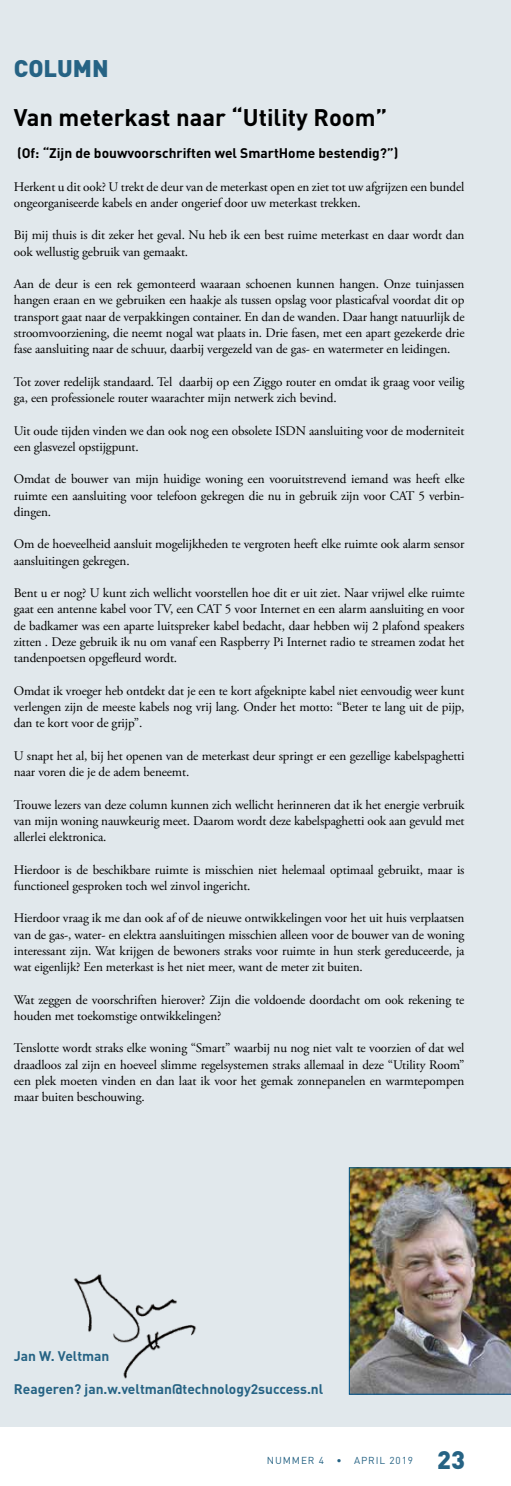
<style>
.page{position:relative;width:511px;height:1486px;background:#fff}
.page>*{position:absolute;margin:0;border:0;box-sizing:border-box;transform-origin:0 0}
.t1{font:900 25px "DIN";color:#266384}
.t2{font:700 23.75px "DIN";color:#000}
.t3{font:900 23.75px "DIN";color:#266384}
.t4{font:700 13.75px "DIN";color:#266384}
.t5{font:700 13.75px "DIN";color:#000}
.t6{font:13.12px/16.2px "Adobe Garamond Pro";letter-spacing:-.01em;color:#000}
.t7{font:10px "DIN";letter-spacing:.09em;color:#266384}
</style>
<div class="page">
<div style="left:0;top:0;width:511px;height:1425px;background:#e1e8ec"></div>
<img style="left:73px;top:1274px;width:123px;height:105px">
<img style="left:349px;top:1167px;width:162px;height:227px">
<h2 class="t3" style="left:14px;top:52px;width:96px">COLUMN</h2>
<h2 class="t2" style="left:14px;top:101px;width:374px">Van meterkast naar “Utility Room”</h2>
<p class="t5" style="left:17px;top:144px;width:383px">(Of: “Zijn de bouwvoorschriften wel SmartHome bestendig?”)</p>
<p class="t6" style="left:14px;top:179px;width:452px">Herkent u dit ook? U trekt de deur van de meterkast open en ziet tot uw afgrijzen een bundel ongeorganiseerde kabels en ander ongerief door uw meterkast trekken.</p>
<p class="t6" style="left:14px;top:227px;width:452px">Bij mij thuis is dit zeker het geval. Nu heb ik een best ruime meterkast en daar wordt dan ook wellustig gebruik van gemaakt.</p>
<p class="t6" style="left:14px;top:276px;width:452px;text-align:justify">Aan de deur is een rek gemonteerd waaraan schoenen kunnen hangen. Onze tuinjassen hangen eraan en we gebruiken een haakje als tussen opslag voor plasticafval voordat dit op transport gaat naar de verpakkingen container. En dan de wanden. Daar hangt natuurlijk de stroomvoorziening, die neemt nogal wat plaats in. Drie fasen, met een apart gezekerde drie fase aansluiting naar de schuur, daarbij vergezeld van de gas- en watermeter en leidingen.</p>
<p class="t6" style="left:14px;top:374px;width:452px">Tot zover redelijk standaard. Tel daarbij op een Ziggo router en omdat ik graag voor veilig ga, een professionele router waarachter mijn netwerk zich bevind.</p>
<p class="t6" style="left:14px;top:422px;width:452px">Uit oude tijden vinden we dan ook nog een obsolete ISDN aansluiting voor de moderniteit een glasvezel opstijgpunt.</p>
<p class="t6" style="left:14px;top:471px;width:452px;text-align:justify">Omdat de bouwer van mijn huidige woning een vooruitstrevend iemand was heeft elke ruimte een aansluiting voor telefoon gekregen die nu in gebruik zijn voor CAT 5 verbin&shy;dingen.</p>
<p class="t6" style="left:14px;top:536px;width:452px">Om de hoeveelheid aansluit mogelijkheden te vergroten heeft elke ruimte ook alarm sensor aansluitingen gekregen.</p>
<p class="t6" style="left:14px;top:585px;width:452px;text-align:justify">Bent u er nog? U kunt zich wellicht voorstellen hoe dit er uit ziet. Naar vrijwel elke ruimte gaat een antenne kabel voor TV, een CAT 5 voor Internet en een alarm aansluiting en voor de badkamer was een aparte luitspreker kabel bedacht, daar hebben wij 2 plafond speakers zitten . Deze gebruik ik nu om vanaf een Raspberry Pi Internet radio te streamen zodat het tandenpoetsen opgefleurd wordt.</p>
<p class="t6" style="left:14px;top:682px;width:452px;text-align:justify">Omdat ik vroeger heb ontdekt dat je een te kort afgeknipte kabel niet eenvoudig weer kunt verlengen zijn de meeste kabels nog vrij lang. Onder het motto: “Beter te lang uit de pijp, dan te kort voor de grijp”.</p>
<p class="t6" style="left:14px;top:747px;width:452px">U snapt het al, bij het openen van de meterkast deur springt er een gezellige kabelspaghetti naar voren die je de adem beneemt.</p>
<p class="t6" style="left:14px;top:796px;width:452px;text-align:justify">Trouwe lezers van deze column kunnen zich wellicht herinneren dat ik het energie verbruik van mijn woning nauwkeurig meet. Daarom wordt deze kabelspaghetti ook aan gevuld met allerlei elektronica.</p>
<p class="t6" style="left:14px;top:861px;width:452px">Hierdoor is de beschikbare ruimte is misschien niet helemaal optimaal gebruikt, maar is functioneel gesproken toch wel zinvol ingericht.</p>
<p class="t6" style="left:14px;top:910px;width:452px;text-align:justify">Hierdoor vraag ik me dan ook af of de nieuwe ontwikkelingen voor het uit huis verplaatsen van de gas-, water- en elektra aansluitingen misschien alleen voor de bouwer van de woning interessant zijn. Wat krijgen de bewoners straks voor ruimte in hun sterk gereduceerde, ja wat eigenlijk? Een meterkast is het niet meer, want de meter zit buiten.</p>
<p class="t6" style="left:14px;top:991px;width:452px">Wat zeggen de voorschriften hierover? Zijn die voldoende doordacht om ook rekening te houden met toekomstige ontwikkelingen?</p>
<p class="t6" style="left:14px;top:1040px;width:452px;text-align:justify">Tenslotte wordt straks elke woning “Smart” waarbij nu nog niet valt te voorzien of dat wel draadloos zal zijn en hoeveel slimme regelsystemen straks allemaal in deze “Utility Room” een plek moeten vinden en dan laat ik voor het gemak zonnepanelen en warmtepompen maar buiten beschouwing.</p>
<p class="t4" style="left:14px;top:1347px;width:97px">Jan W. Veltman</p>
<p class="t4" style="left:14px;top:1379px;width:311px">Reageren? jan.w.veltman@technology2success.nl</p>
<p class="t7" style="left:267px;top:1453px;width:148px">NUMMER 4 • APRIL 2019</p>
<h1 class="t1" style="left:437px;top:1443px;width:29px">23</h1>
</div>
